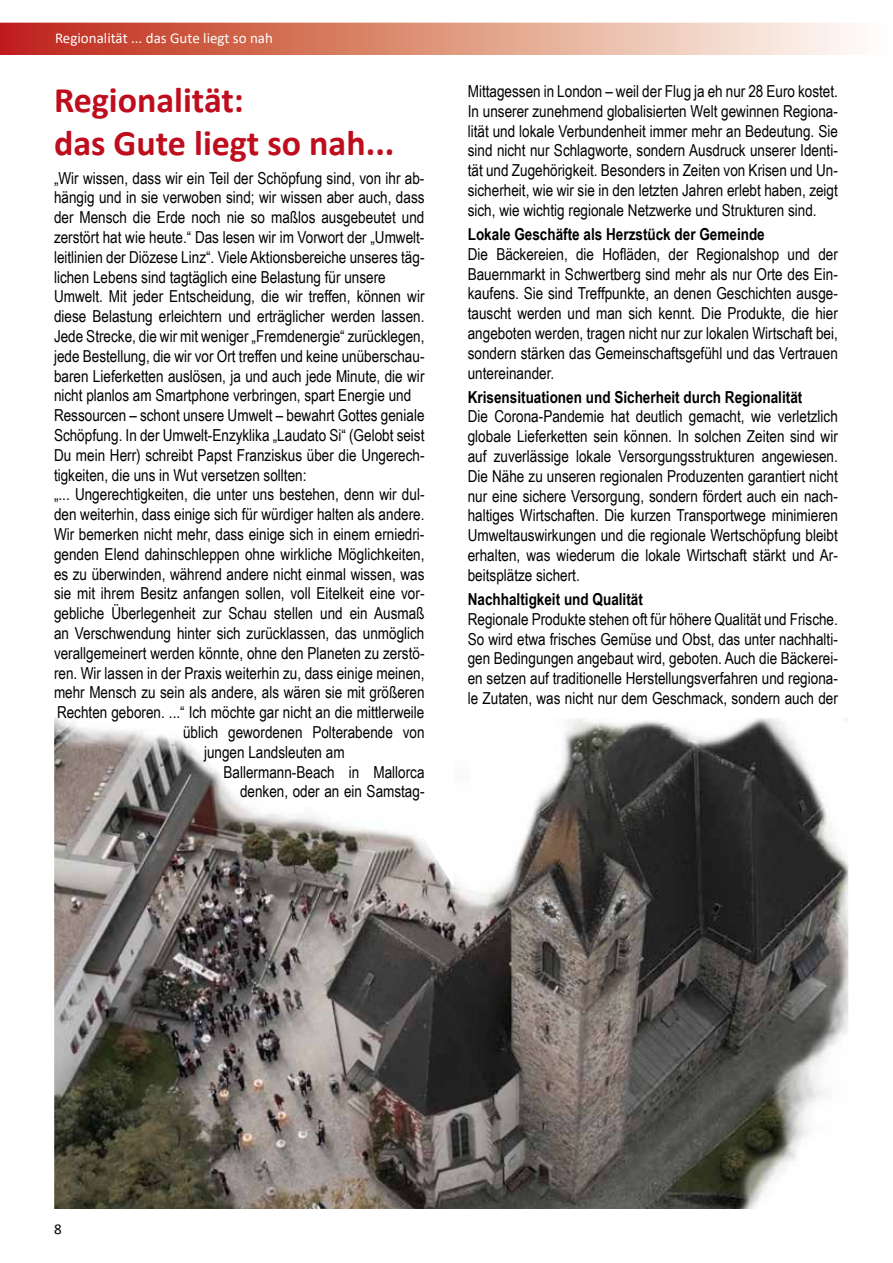
<style>
.page{position:relative;width:893px;height:1263px;background:#fff}
.page>*{position:absolute;margin:0;border:0;box-sizing:border-box;transform-origin:0 0}
.t1{font:700 36px/43.2px "Calibri";color:#be0d1d}
.t2{font:16.5px/19.8px "Arial Narrow";color:#000;text-align:justify}
.t3{font:700 16.5px "Arial Narrow";color:#000}
.t4{font:15px "Calibri";color:#fff}
.t5{font:15px "Calibri";color:#000}
</style>
<div class="page">
<svg style="left:0;top:23px;width:855px;height:32px;background:#dd907d"></svg>
<img style="left:54px;top:718px;width:794px;height:491px">
<p class="t4" style="left:55px;top:28px;width:219px">Regionalität ... das Gute liegt so nah</p>
<h1 class="t1" style="left:54px;top:78px;width:342px">Regionalität:<br>das Gute liegt so nah...</h1>
<p class="t2" style="left:54px;top:167px;width:372px">„Wir wissen, dass wir ein Teil der Schöpfung sind, von ihr ab-</p>
<p class="t2" style="left:54px;top:187px;width:372px">hängig und in sie verwoben sind; wir wissen aber auch, dass</p>
<p class="t2" style="left:54px;top:207px;width:372px">der Mensch die Erde noch nie so maßlos ausgebeutet und</p>
<p class="t2" style="left:54px;top:227px;width:372px">zerstört hat wie heute.“ Das lesen wir im Vorwort der „Umwelt-</p>
<p class="t2" style="left:54px;top:246px;width:372px">leitlinien der Diözese Linz“. Viele Aktionsbereiche unseres täg-</p>
<p class="t2" style="left:54px;top:266px;width:333px">lichen Lebens sind tagtäglich eine Belastung für unsere</p>
<p class="t2" style="left:54px;top:286px;width:372px">Umwelt. Mit jeder Entscheidung, die wir treffen, können wir</p>
<p class="t2" style="left:54px;top:306px;width:372px">diese Belastung erleichtern und erträglicher werden lassen.</p>
<p class="t2" style="left:54px;top:326px;width:372px">Jede Strecke, die wir mit weniger „Fremdenergie“ zurücklegen,</p>
<p class="t2" style="left:54px;top:345px;width:372px">jede Bestellung, die wir vor Ort treffen und keine unüberschau-</p>
<p class="t2" style="left:54px;top:365px;width:372px">baren Lieferketten auslösen, ja und auch jede Minute, die wir</p>
<p class="t2" style="left:54px;top:385px;width:359px">nicht planlos am Smartphone verbringen, spart Energie und</p>
<p class="t2" style="left:54px;top:405px;width:372px">Ressourcen – schont unsere Umwelt – bewahrt Gottes geniale</p>
<p class="t2" style="left:54px;top:425px;width:372px">Schöpfung. In der Umwelt-Enzyklika „Laudato Si“ (Gelobt seist</p>
<p class="t2" style="left:54px;top:444px;width:372px">Du mein Herr) schreibt Papst Franziskus über die Ungerech-</p>
<p class="t2" style="left:54px;top:464px;width:254px">tigkeiten, die uns in Wut versetzen sollten:</p>
<p class="t2" style="left:54px;top:484px;width:372px">„... Ungerechtigkeiten, die unter uns bestehen, denn wir dul-</p>
<p class="t2" style="left:54px;top:504px;width:372px">den weiterhin, dass einige sich für würdiger halten als andere.</p>
<p class="t2" style="left:54px;top:524px;width:372px">Wir bemerken nicht mehr, dass einige sich in einem erniedri-</p>
<p class="t2" style="left:54px;top:543px;width:372px">genden Elend dahinschleppen ohne wirkliche Möglichkeiten,</p>
<p class="t2" style="left:54px;top:563px;width:372px">es zu überwinden, während andere nicht einmal wissen, was</p>
<p class="t2" style="left:54px;top:583px;width:372px">sie mit ihrem Besitz anfangen sollen, voll Eitelkeit eine vor-</p>
<p class="t2" style="left:54px;top:603px;width:372px">gebliche Überlegenheit zur Schau stellen und ein Ausmaß</p>
<p class="t2" style="left:54px;top:623px;width:372px">an Verschwendung hinter sich zurücklassen, das unmöglich</p>
<p class="t2" style="left:54px;top:642px;width:372px">verallgemeinert werden könnte, ohne den Planeten zu zerstö-</p>
<p class="t2" style="left:54px;top:662px;width:372px">ren. Wir lassen in der Praxis weiterhin zu, dass einige meinen,</p>
<p class="t2" style="left:54px;top:682px;width:372px">mehr Mensch zu sein als andere, als wären sie mit größeren</p>
<p class="t2" style="left:57px;top:702px;width:369px">Rechten geboren. ...“ Ich möchte gar nicht an die mittlerweile</p>
<p class="t2" style="left:183px;top:722px;width:243px">üblich gewordenen Polterabende von</p>
<p class="t2" style="left:204px;top:741px;width:142px">jungen Landsleuten am</p>
<p class="t2" style="left:224px;top:761px;width:202px">Ballermann-Beach in Mallorca</p>
<p class="t2" style="left:240px;top:781px;width:186px">denken, oder an ein Samstag-</p>
<p class="t2" style="left:468px;top:81px;width:372px">Mittagessen in London – weil der Flug ja eh nur 28 Euro kostet.<br>In unserer zunehmend globalisierten Welt gewinnen Regiona&shy;lität und lokale Verbundenheit immer mehr an Bedeutung. Sie sind nicht nur Schlagworte, sondern Ausdruck unserer Identi&shy;tät und Zugehörigkeit. Besonders in Zeiten von Krisen und Un&shy;sicherheit, wie wir sie in den letzten Jahren erlebt haben, zeigt sich, wie wichtig regionale Netzwerke und Strukturen sind.</p>
<p class="t3" style="left:468px;top:222px;width:299px">Lokale Geschäfte als Herzstück der Gemeinde</p>
<p class="t2" style="left:468px;top:243px;width:372px">Die Bäckereien, die Hofläden, der Regionalshop und der Bauernmarkt in Schwertberg sind mehr als nur Orte des Ein&shy;kaufens. Sie sind Treffpunkte, an denen Geschichten ausge&shy;tauscht werden und man sich kennt. Die Produkte, die hier angeboten werden, tragen nicht nur zur lokalen Wirtschaft bei, sondern stärken das Gemeinschaftsgefühl und das Vertrauen untereinander.</p>
<p class="t3" style="left:468px;top:384px;width:336px">Krisensituationen und Sicherheit durch Regionalität</p>
<p class="t2" style="left:468px;top:406px;width:372px">Die Corona-Pandemie hat deutlich gemacht, wie verletzlich globale Lieferketten sein können. In solchen Zeiten sind wir auf zuverlässige lokale Versorgungsstrukturen angewiesen.<br>Die Nähe zu unseren regionalen Produzenten garantiert nicht nur eine sichere Versorgung, sondern fördert auch ein nach&shy;haltiges Wirtschaften. Die kurzen Transportwege minimieren Umweltauswirkungen und die regionale Wertschöpfung bleibt erhalten, was wiederum die lokale Wirtschaft stärkt und Ar&shy;beitsplätze sichert.</p>
<p class="t3" style="left:468px;top:587px;width:177px">Nachhaltigkeit und Qualität</p>
<p class="t2" style="left:468px;top:608px;width:372px">Regionale Produkte stehen oft für höhere Qualität und Frische.<br>So wird etwa frisches Gemüse und Obst, das unter nachhalti&shy;gen Bedingungen angebaut wird, geboten. Auch die Bäckerei&shy;en setzen auf traditionelle Herstellungsverfahren und regiona&shy;le Zutaten, was nicht nur dem Geschmack, sondern auch der</p>
<p class="t5" style="left:54px;top:1218px;width:9px">8</p>
</div>
